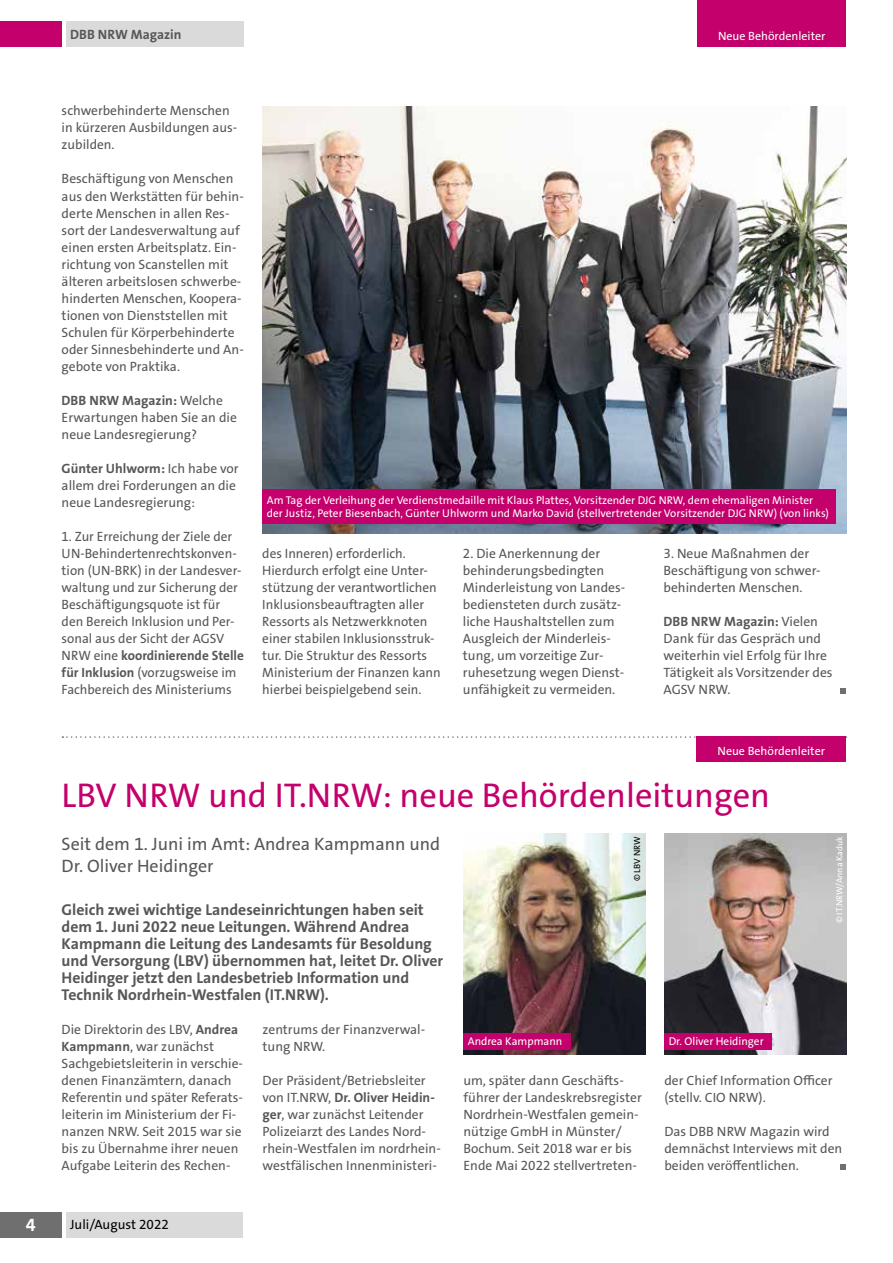
<style>
.page{position:relative;width:893px;height:1263px;background:#fff}
.page>*{position:absolute;margin:0;border:0;box-sizing:border-box;transform-origin:0 0}
.t1{font:34.5px "The Sans Os F";color:#c3006b}
.t2{font:18px/22.5px "The Sans Os F";color:#575756}
.t3{font:700 18px "The Sans Os F";color:#fff}
.t4{font:700 15.75px/17px "The Sans Os F";color:#575756}
.t5{font:13.5px/17px "The Sans Os F";color:#575756}
.t6{font:13.5px "The Sans Os F";color:#000}
.t7{font:700 13.5px "The Sans Os F";color:#575756}
.t8{font:12px "The Sans Os F";color:#fff}
.t9{font:11.25px/13.5px "The Sans Os F";color:#fff}
.t10{font:9px "The Sans Os F";color:#fff}
.t11{font:9px "The Sans Os F";letter-spacing:-.005em;color:#000}
.s1{font-weight:700}
</style>
<div class="page">
<div style="left:0;top:1212px;width:62px;height:25px;background:#706f6f"></div>
<div style="left:66px;top:1212px;width:176px;height:25px;background:#dadada"></div>
<div style="left:66px;top:21px;width:177px;height:26px;background:#dadada"></div>
<div style="left:0;top:21px;width:62px;height:26px;background:#c3006b"></div>
<svg style="left:840px;top:688px;width:6px;height:6px"></svg>
<div style="left:697px;top:0;width:149px;height:47px;background:#c3006b"></div>
<svg style="left:840px;top:1164px;width:6px;height:6px"></svg>
<img style="left:463px;top:833px;width:182px;height:221px">
<img style="left:664px;top:833px;width:182px;height:221px">
<div style="left:463px;top:1033px;width:108px;height:17px;background:#c3006b"></div>
<div style="left:664px;top:1033px;width:108px;height:17px;background:#c3006b"></div>
<svg style="left:62px;top:736px;width:634px;height:2px"></svg>
<div style="left:696px;top:736px;width:150px;height:26px;background:#c3006b"></div>
<img style="left:263px;top:106px;width:583px;height:428px">
<div style="left:263px;top:489px;width:573px;height:34px;background:#c3006b"></div>
<p class="t7" style="left:70px;top:25px;width:113px">DBB NRW Magazin</p>
<p class="t8" style="left:718px;top:29px;width:109px">Neue Behördenleiter</p>
<p class="t5" style="left:62px;top:103px;width:177px">schwerbehinderte Menschen in kürzeren Ausbildungen aus&shy;zubilden.</p>
<p class="t5" style="left:62px;top:171px;width:184px">Beschäftigung von Menschen aus den Werkstätten für behin&shy;derte Menschen in allen Res&shy;sort der Landesverwaltung auf einen ersten Arbeitsplatz. Ein&shy;richtung von Scanstellen mit älteren arbeitslosen schwerbe&shy;hinderten Menschen, Koopera&shy;tionen von Dienststellen mit<br>Schulen für Körperbehinderte oder Sinnesbehinderte und An&shy;gebote von Praktika.</p>
<p class="t5" style="left:62px;top:392px;width:177px"><span class="s1">DBB NRW Magazin:</span> Welche<br>Erwartungen haben Sie an die neue Landesregierung?</p>
<p class="t5" style="left:62px;top:460px;width:178px"><span class="s1">Günter Uhlworm:</span> Ich habe vor allem drei Forderungen an die neue Landesregierung:</p>
<p class="t5" style="left:62px;top:528px;width:184px">1. Zur Erreichung der Ziele der<br>UN-Behindertenrechtskonven&shy;tion (UN-BRK) in der Landesver&shy;waltung und zur Sicherung der<br>Beschäftigungsquote ist für den Bereich Inklusion und Per&shy;sonal aus der Sicht der AGSV<br>NRW eine <span class="s1">koordinierende Stelle für Inklusion</span> (vorzugsweise im<br>Fachbereich des Ministeriums</p>
<p class="t9" style="left:267px;top:493px;width:564px">Am Tag der Verleihung der Verdienstmedaille mit Klaus Plattes, Vorsitzender DJG NRW, dem ehemaligen Minister der Justiz, Peter Biesenbach, Günter Uhlworm und Marko David (stellvertretender Vorsitzender DJG NRW) (von links)</p>
<p class="t5" style="left:262px;top:545px;width:180px">des Inneren) erforderlich.<br>Hierdurch erfolgt eine Unter&shy;stützung der verantwortlichen<br>Inklusionsbeauftragten aller<br>Ressorts als Netzwerkknoten einer stabilen Inklusionsstruk&shy;tur. Die Struktur des Ressorts<br>Ministerium der Finanzen kann hierbei beispielgebend sein.</p>
<p class="t5" style="left:463px;top:545px;width:164px">2. Die Anerkennung der behinderungsbedingten<br>Minderleistung von Landes&shy;bediensteten durch zusätz&shy;liche Haushaltstellen zum<br>Ausgleich der Minderleis&shy;tung, um vorzeitige Zur&shy;ruhesetzung wegen Dienst&shy;unfähigkeit zu vermeiden.</p>
<p class="t5" style="left:664px;top:545px;width:157px">3. Neue Maßnahmen der<br>Beschäftigung von schwer&shy;behinderten Menschen.</p>
<p class="t5" style="left:664px;top:613px;width:171px"><span class="s1">DBB NRW Magazin:</span> Vielen<br>Dank für das Gespräch und weiterhin viel Erfolg für Ihre<br>Tätigkeit als Vorsitzender des<br>AGSV NRW.</p>
<p class="t8" style="left:717px;top:744px;width:109px">Neue Behördenleiter</p>
<h1 class="t1" style="left:62px;top:773px;width:710px">LBV NRW und IT.NRW: neue Behördenleitungen</h1>
<h2 class="t2" style="left:62px;top:833px;width:380px">Seit dem 1. Juni im Amt: Andrea Kampmann und<br>Dr. Oliver Heidinger</h2>
<p class="t4" style="left:62px;top:901px;width:383px">Gleich zwei wichtige Landeseinrichtungen haben seit dem 1. Juni 2022 neue Leitungen. Während Andrea Kampmann die Leitung des Landesamts für Besoldung und Versorgung (LBV) übernommen hat, leitet Dr. Oliver Heidinger jetzt den Landesbetrieb Information und Technik Nordrhein-Westfalen (IT.NRW).</p>
<p class="t5" style="left:62px;top:1021px;width:183px">Die Direktorin des LBV, <span class="s1">Andrea<br>Kampmann</span>, war zunächst<br>Sachgebietsleiterin in verschie&shy;denen Finanzämtern, danach<br>Referentin und später Referats&shy;leiterin im Ministerium der Fi&shy;nanzen NRW. Seit 2015 war sie bis zu Übernahme ihrer neuen<br>Aufgabe Leiterin des Rechen-</p>
<p class="t5" style="left:263px;top:1021px;width:164px">zentrums der Finanzverwal&shy;tung NRW.</p>
<p class="t11" style="left:631px;top:881px;width:47px;rotate:-90deg">© LBV NRW</p>
<p class="t10" style="left:833px;top:923px;width:89px;rotate:-90deg">© IT.NRW/Anna Kaduk</p>
<p class="t9" style="left:468px;top:1034px;width:96px">Andrea Kampmann</p>
<p class="t9" style="left:669px;top:1034px;width:97px">Dr. Oliver Heidinger</p>
<p class="t5" style="left:263px;top:1072px;width:180px">Der Präsident/Betriebsleiter von IT.NRW, <span class="s1">Dr. Oliver Heidin&shy;ger</span>, war zunächst Leitender<br>Polizeiarzt des Landes Nord&shy;rhein-Westfalen im nordrhein&shy;westfälischen Innenministeri-</p>
<p class="t5" style="left:463px;top:1072px;width:180px">um, später dann Geschäfts&shy;führer der Landeskrebsregister<br>Nordrhein-Westfalen gemein&shy;nützige GmbH in Münster/<br>Bochum. Seit 2018 war er bis<br>Ende Mai 2022 stellvertreten-</p>
<p class="t5" style="left:664px;top:1072px;width:170px">der Chief Information Officer (stellv. CIO NRW).</p>
<p class="t5" style="left:664px;top:1123px;width:179px">Das DBB NRW Magazin wird demnächst Interviews mit den beiden veröffentlichen.</p>
<h2 class="t3" style="left:26px;top:1213px;width:11px">4</h2>
<p class="t6" style="left:70px;top:1216px;width:100px">Juli/August 2022</p>
</div>
